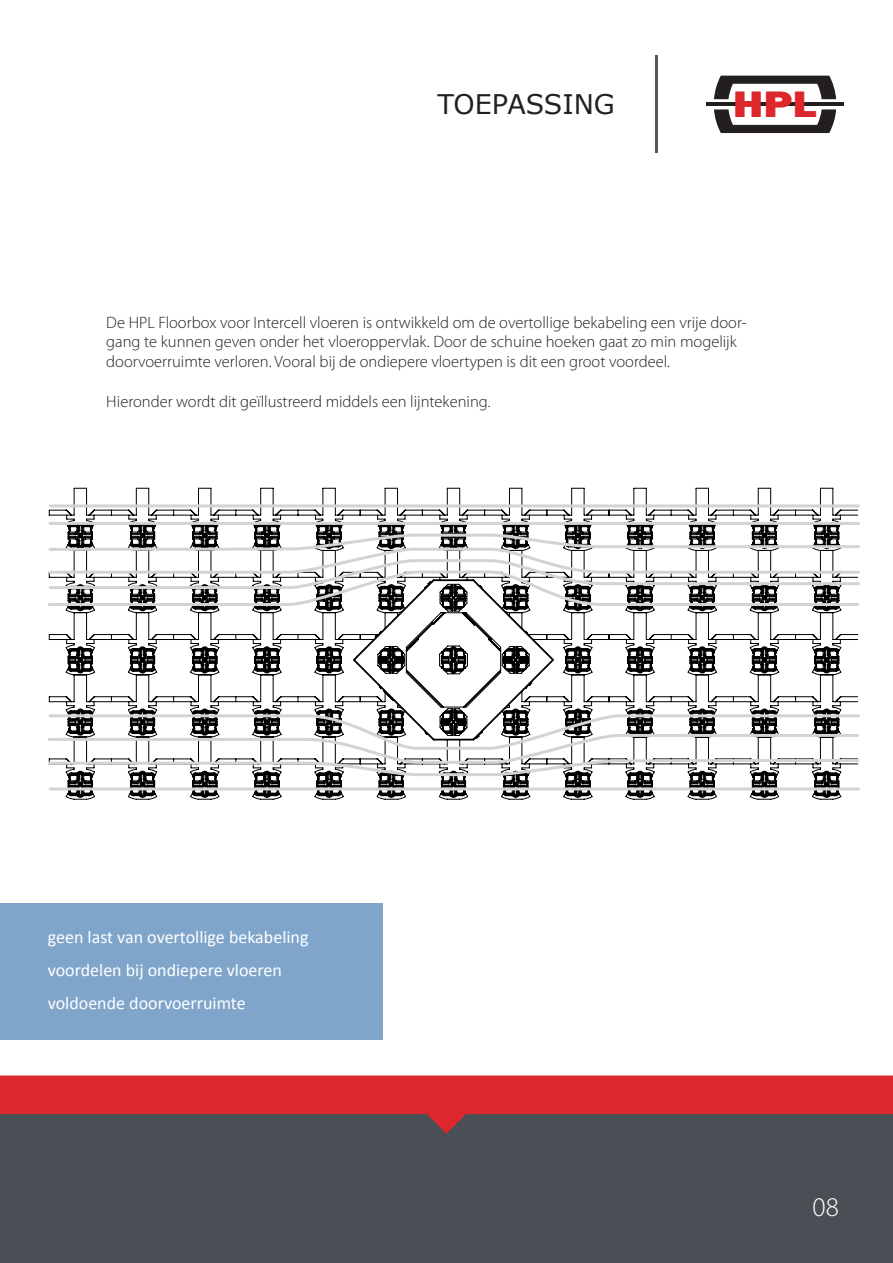
<style>
.page{position:relative;width:893px;height:1263px;background:#fff}
.page>*{position:absolute;margin:0;border:0;box-sizing:border-box;transform-origin:0 0}
.t1{font:800 37.95px "Franklin Gothic";color:#dc272d;scale:1.19 1}
.Paragraph_Style_1{font:27px "Verdana";color:#231f20}
.t2{font:300 27px "Myriad Pro";color:#fff}
.Paragraph_Style_1-2{font:18px "Calibri";color:#fff}
.t3{font:300 16.5px/19.8px "Myriad Pro";color:#231f20}
</style>
<div class="page">
<div style="left:0;top:1104px;width:893px;height:158px;background:#4a4f55"></div>
<svg style="left:0;top:1075px;width:893px;height:59px;fill:#dc272d"></svg>
<hr style="left:707px;top:103px;width:137px;height:3px;background:#231f20">
<svg style="left:714px;top:109px;width:122px;height:24px"></svg>
<svg style="left:714px;top:76px;width:122px;height:23px"></svg>
<hr style="left:655px;top:56px;width:3px;height:97px;background:#54575a">
<svg style="left:49px;top:487px;width:809px;height:313px"></svg>
<hr style="left:50px;top:787px;width:809px;height:3px;background:#d3d3d3">
<hr style="left:50px;top:504px;width:808px;height:3px;background:#d3d3d3">
<hr style="left:50px;top:522px;width:808px;height:3px;background:#d3d3d3">
<svg style="left:48px;top:532px;width:812px;height:75px"></svg>
<svg style="left:48px;top:713px;width:812px;height:65px"></svg>
<div style="left:0;top:904px;width:383px;height:136px;background:#80a5cb"></div>
<p class="Paragraph_Style_1" style="left:437px;top:86px;width:179px">TOEPASSING</p>
<p class="t1" style="left:733px;top:80px;width:72px">HPL</p>
<p class="t3" style="left:106px;top:312px;width:642px">De HPL Floorbox voor Intercell vloeren is ontwikkeld om de overtollige bekabeling een vrije door&shy;gang te kunnen geven onder het vloeroppervlak. Door de schuine hoeken gaat zo min mogelijk doorvoerruimte verloren. Vooral bij de ondiepere vloertypen is dit een groot voordeel.</p>
<p class="t3" style="left:106px;top:392px;width:386px">Hieronder wordt dit geïllustreerd middels een lijntekening.</p>
<p class="Paragraph_Style_1-2" style="left:48px;top:924px;width:262px">geen last van overtollige bekabeling</p>
<p class="Paragraph_Style_1-2" style="left:48px;top:957px;width:236px">voordelen bij ondiepere vloeren</p>
<p class="Paragraph_Style_1-2" style="left:48px;top:990px;width:199px">voldoende doorvoerruimte</p>
<p class="t2" style="left:813px;top:1192px;width:28px">08</p>
</div>
